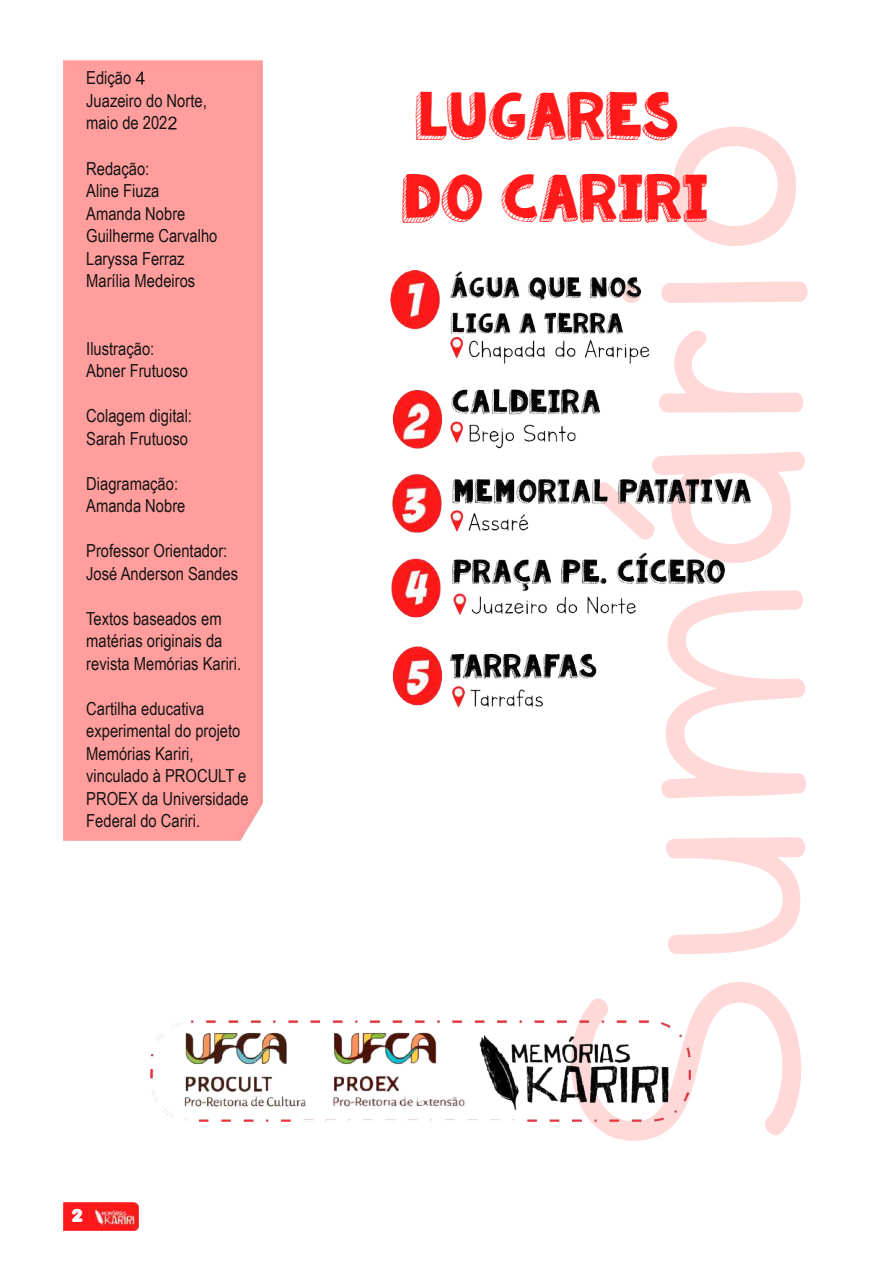
<style>
.page{position:relative;width:893px;height:1263px;background:#fff}
.page>*{position:absolute;margin:0;border:0;box-sizing:border-box;transform-origin:0 0}
.t1{font:390px "Lettersfor Learners";color:rgb(255 178 178/.5)}
.t2{font:45px/81.8px "KG Summer Sunshine Blackout";color:#ff1919}
.t3{font:18px/22.5px "Arial Narrow";color:#161413}
.t4{font:18px "Anja Elianeaccent Nornal";color:#fff}
</style>
<div class="page">
<img style="left:64px;top:1203px;width:75px;height:27px">
<div style="left:64px;top:60px;width:199px;height:780px;background:#ff9e9d"></div>
<svg style="left:136px;top:72px;width:9px;height:12px"></svg>
<svg style="left:168px;top:117px;width:9px;height:12px"></svg>
<img style="left:150px;top:1020px;width:540px;height:102px">
<img style="left:390px;top:270px;width:360px;height:437px">
<p class="t3" style="left:86px;top:67px;width:122px">Edição<br>Juazeiro do Norte, maio de 202</p>
<p class="t3" style="left:86px;top:157px;width:133px">Redação:<br>Aline Fiuza<br>Amanda Nobre<br>Guilherme Carvalho<br>Laryssa Ferraz<br>Marília Medeiros</p>
<p class="t3" style="left:86px;top:337px;width:103px">Ilustração:<br>Abner Frutuoso</p>
<p class="t3" style="left:86px;top:404px;width:107px">Colagem digital:<br>Sarah Frutuoso</p>
<p class="t3" style="left:86px;top:472px;width:101px">Diagramação:<br>Amanda Nobre</p>
<p class="t3" style="left:86px;top:539px;width:153px">Professor Orientador:<br>José Anderson Sandes</p>
<p class="t3" style="left:86px;top:607px;width:157px">Textos baseados em matérias originais da revista Memórias Kariri.</p>
<p class="t3" style="left:86px;top:697px;width:164px">Cartilha educativa experimental do projeto<br>Memórias Kariri, vinculado à PROCULT e<br>PROEX da Universidade<br>Federal do Cariri.</p>
<p class="t4" style="left:71px;top:1207px;width:14px">2</p>
<h2 class="t2" style="left:401px;top:84px;width:309px">LUGARES<br>DO CARIRI</h2>
<h1 class="t1" style="left:509px;top:1153px;width:1040px;rotate:-90deg">Sumário</h1>
</div>
